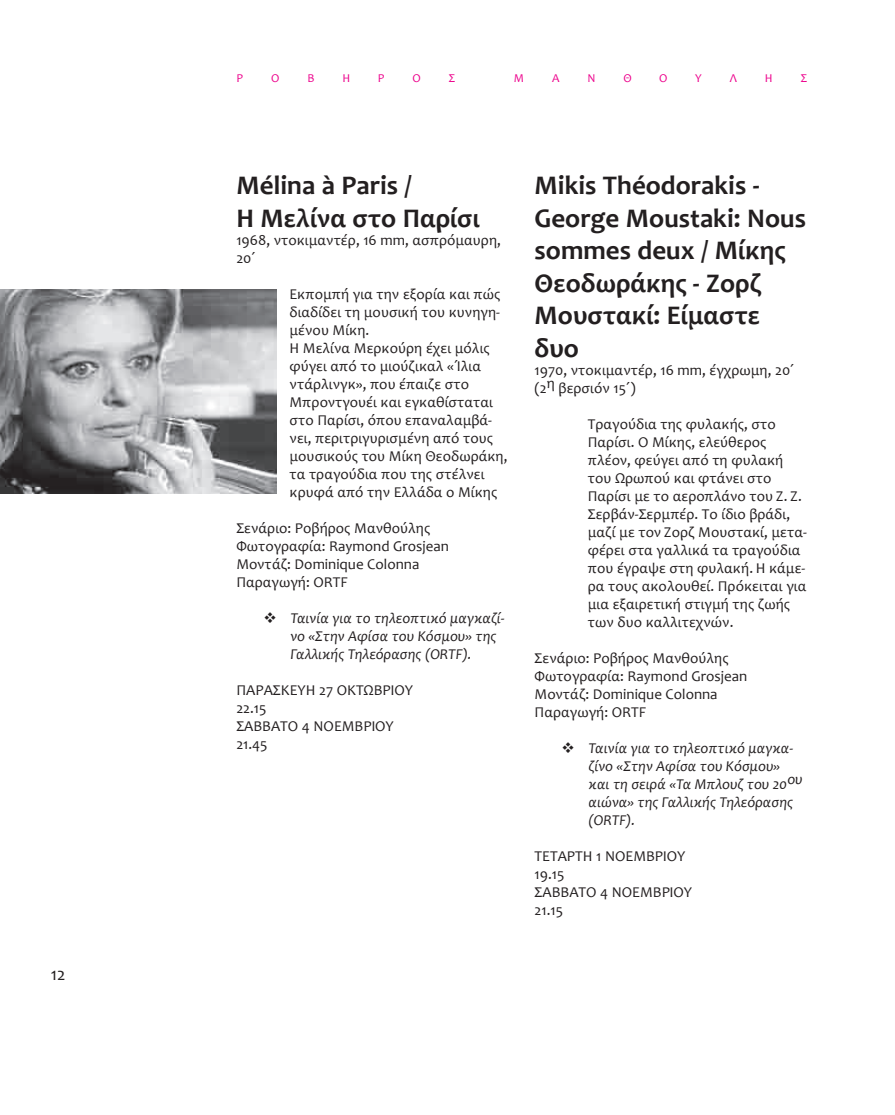
<style>
.page{position:relative;width:895px;height:1115px;background:#fff}
.page>*{position:absolute;margin:0;border:0;box-sizing:border-box;transform-origin:0 0}
.t1{font:700 27px/32.4px "Candara";color:#231f20}
.t2{font:18px "Candara";color:#231f20}
.t3{font:15px/18px "Candara";color:#231f20}
.t4{font:italic 15px/18px "Candara";color:#231f20}
.t5{font:12px "Candara";color:#ed028c}
</style>
<div class="page">
<img style="left:0;top:290px;width:277px;height:204px">
<p class="t2" style="left:51px;top:963px;width:16px">12</p>
<p class="t5" style="left:237px;top:71px;width:8px">Ρ</p>
<p class="t5" style="left:271px;top:71px;width:10px">Ο</p>
<p class="t5" style="left:307px;top:71px;width:9px">Β</p>
<p class="t5" style="left:342px;top:71px;width:9px">Η</p>
<p class="t5" style="left:378px;top:71px;width:8px">Ρ</p>
<p class="t5" style="left:412px;top:71px;width:10px">Ο</p>
<p class="t5" style="left:449px;top:71px;width:8px">Σ</p>
<p class="t5" style="left:514px;top:71px;width:12px">Μ</p>
<p class="t5" style="left:552px;top:71px;width:9px">Α</p>
<p class="t5" style="left:587px;top:71px;width:10px">Ν</p>
<p class="t5" style="left:623px;top:71px;width:10px">Θ</p>
<p class="t5" style="left:659px;top:71px;width:10px">Ο</p>
<p class="t5" style="left:695px;top:71px;width:8px">Υ</p>
<p class="t5" style="left:730px;top:71px;width:9px">Λ</p>
<p class="t5" style="left:765px;top:71px;width:9px">Η</p>
<p class="t5" style="left:801px;top:71px;width:8px">Σ</p>
<p class="t1" style="left:236px;top:169px;width:245px">Mélina à Paris /<br>Η Μελίνα στο Παρίσι</p>
<p class="t3" style="left:236px;top:231px;width:266px">1968, ντοκιμαντέρ, 16 mm, ασπρόμαυρη,<br>20΄</p>
<p class="t3" style="left:289px;top:285px;width:220px">Εκπομπή για την εξορία και πώς διαδίδει τη μουσική του κυνηγη&shy;μένου Μίκη.<br>Η Μελίνα Μερκούρη έχει μόλις φύγει από το μιούζικαλ «Ίλια ντάρλινγκ», που έπαιζε στο<br>Μπροντγουέι και εγκαθίσταται στο Παρίσι, όπου επαναλαμβά&shy;νει, περιτριγυρισμένη από τους μουσικούς του Μίκη Θεοδωράκη, τα τραγούδια που της στέλνει κρυφά από την Ελλάδα ο Μίκης</p>
<p class="t3" style="left:236px;top:519px;width:214px">Σενάριο: Ροβήρος Μανθούλης<br>Φωτογραφία: Raymond Grosjean<br>Μοντάζ: Dominique Colonna<br>Παραγωγή: ORTF</p>
<p class="t4" style="left:290px;top:609px;width:216px">Ταινία για το τηλεοπτικό μαγκαζί&shy;νο «Στην Αφίσα του Κόσμου» της<br>Γαλλικής Τηλεόρασης (ORTF).</p>
<p class="t3" style="left:236px;top:681px;width:178px">ΠΑΡΑΣΚΕΥΗ 27 ΟΚΤΩΒΡΙΟΥ<br>22.15<br>ΣΑΒΒΑΤΟ 4 ΝΟΕΜΒΡΙΟΥ<br>21.45</p>
<p class="t1" style="left:535px;top:169px;width:273px">Mikis Théodorakis -<br>George Moustaki: Nous sommes deux / Μίκης<br>Θεοδωράκης - Ζορζ<br>Μουστακί: Είμαστε δυο</p>
<p class="t3" style="left:535px;top:360px;width:261px">1970, ντοκιμαντέρ, 16 mm, έγχρωμη, 20΄ (2η βερσιόν 15΄)</p>
<p class="t3" style="left:588px;top:414px;width:221px">Τραγούδια της φυλακής, στο<br>Παρίσι. Ο Μίκης, ελεύθερος πλέον, φεύγει από τη φυλακή του Ωρωπού και φτάνει στο<br>Παρίσι με το αεροπλάνο του Ζ. Ζ.<br>Σερβάν-Σερμπέρ. Το ίδιο βράδι, μαζί με τον Ζορζ Μουστακί, μετα&shy;φέρει στα γαλλικά τα τραγούδια που έγραψε στη φυλακή. Η κάμε&shy;ρα τους ακολουθεί. Πρόκειται για μια εξαιρετική στιγμή της ζωής των δυο καλλιτεχνών.</p>
<p class="t3" style="left:535px;top:648px;width:214px">Σενάριο: Ροβήρος Μανθούλης<br>Φωτογραφία: Raymond Grosjean<br>Μοντάζ: Dominique Colonna<br>Παραγωγή: ORTF</p>
<p class="t4" style="left:589px;top:738px;width:215px">Ταινία για το τηλεοπτικό μαγκα&shy;ζίνο «Στην Αφίσα του Κόσμου» και τη σειρά «Τα Μπλουζ του 20ου αιώνα» της Γαλλικής Τηλεόρασης (ORTF).</p>
<p class="t3" style="left:535px;top:846px;width:159px">ΤΕΤΑΡΤΗ 1 ΝΟΕΜΒΡΙΟΥ<br>19.15<br>ΣΑΒΒΑΤΟ 4 ΝΟΕΜΒΡΙΟΥ<br>21.15</p>
</div>
